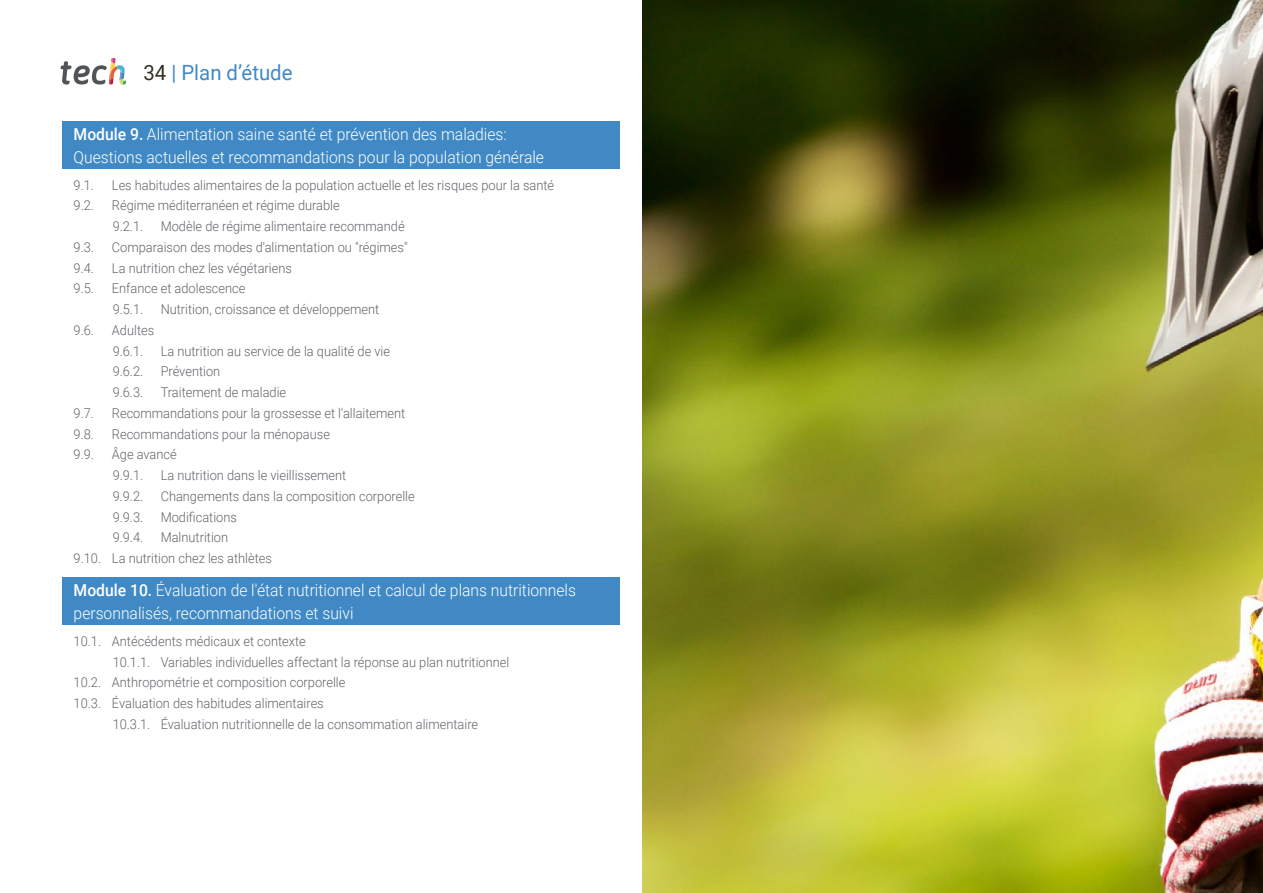
<style>
.page{position:relative;width:1263px;height:893px;background:#fff}
.page>*{position:absolute;margin:0;border:0;box-sizing:border-box;transform-origin:0 0}
.t1{font:21px "Roboto";color:#4089c5}
.t2{font:300 16.5px/22.5px "Roboto";color:#fff;scale:.95 1}
.t3{font:300 13.5px/20.7px "Roboto";color:#61646a;scale:.95 1}
.s1{color:#312e20}
.s2{font-weight:500}
</style>
<div class="page">
<div style="left:63px;top:121px;width:557px;height:48px;background:#4089c5"></div>
<div style="left:63px;top:577px;width:557px;height:48px;background:#4089c5"></div>
<svg style="left:61px;top:58px;width:65px;height:27px"></svg>
<img style="left:642px;top:0;width:621px;height:893px">
<h1 class="t1" style="left:144px;top:57px;width:151px"><span class="s1">34</span> | Plan d’étude</h1>
<p class="t2" style="left:74px;top:122px;width:497px"><span class="s2">Module 9.</span> Alimentation saine santé et prévention des maladies:<br>Questions actuelles et recommandations pour la population générale</p>
<p class="t3" style="left:74px;top:174px;width:23px">9.1.</p>
<p class="t3" style="left:112px;top:174px;width:467px">Les habitudes alimentaires de la population actuelle et les risques pour la santé</p>
<p class="t3" style="left:74px;top:195px;width:23px">9.2.</p>
<p class="t3" style="left:112px;top:195px;width:241px">Régime méditerranéen et régime durable<br>9.2.1.</p>
<p class="t3" style="left:161px;top:215px;width:258px">Modèle de régime alimentaire recommandé</p>
<p class="t3" style="left:74px;top:236px;width:23px">9.3.</p>
<p class="t3" style="left:112px;top:236px;width:313px">Comparaison des modes d'alimentation ou "régimes"</p>
<p class="t3" style="left:74px;top:257px;width:23px">9.4.</p>
<p class="t3" style="left:112px;top:257px;width:191px">La nutrition chez les végétariens</p>
<p class="t3" style="left:74px;top:278px;width:23px">9.5.</p>
<p class="t3" style="left:112px;top:278px;width:142px">Enfance et adolescence<br>9.5.1.</p>
<p class="t3" style="left:161px;top:298px;width:232px">Nutrition, croissance et développement</p>
<p class="t3" style="left:74px;top:319px;width:23px">9.6.</p>
<p class="t3" style="left:112px;top:319px;width:46px">Adultes<br>9.6.1.</p>
<p class="t3" style="left:161px;top:340px;width:243px">La nutrition au service de la qualité de vie</p>
<p class="t3" style="left:113px;top:361px;width:34px">9.6.2.</p>
<p class="t3" style="left:161px;top:361px;width:64px">Prévention</p>
<p class="t3" style="left:113px;top:381px;width:34px">9.6.3.</p>
<p class="t3" style="left:161px;top:381px;width:134px">Traitement de maladie</p>
<p class="t3" style="left:74px;top:402px;width:23px">9.7.</p>
<p class="t3" style="left:112px;top:402px;width:310px">Recommandations pour la grossesse et l'allaitement</p>
<p class="t3" style="left:74px;top:423px;width:23px">9.8.</p>
<p class="t3" style="left:112px;top:423px;width:231px">Recommandations pour la ménopause</p>
<p class="t3" style="left:74px;top:444px;width:23px">9.9.</p>
<p class="t3" style="left:112px;top:444px;width:70px">Âge avancé<br>9.9.1.</p>
<p class="t3" style="left:161px;top:464px;width:197px">La nutrition dans le vieillissement</p>
<p class="t3" style="left:113px;top:485px;width:34px">9.9.2.</p>
<p class="t3" style="left:161px;top:485px;width:269px">Changements dans la composition corporelle</p>
<p class="t3" style="left:113px;top:506px;width:34px">9.9.3.</p>
<p class="t3" style="left:161px;top:506px;width:82px">Modifications</p>
<p class="t3" style="left:113px;top:527px;width:34px">9.9.4.</p>
<p class="t3" style="left:74px;top:527px;width:210px;text-indent:87px">Malnutrition<br>9.10. La nutrition chez les athlètes</p>
<p class="t2" style="left:74px;top:579px;width:530px"><span class="s2">Module 10.</span> Évaluation de l'état nutritionnel et calcul de plans nutritionnels personnalisés, recommandations et suivi</p>
<p class="t3" style="left:74px;top:630px;width:246px">10.1. Antécédents médicaux et contexte</p>
<p class="t3" style="left:113px;top:651px;width:419px">10.1.1. Variables individuelles affectant la réponse au plan nutritionnel</p>
<p class="t3" style="left:74px;top:672px;width:288px">10.2. Anthropométrie et composition corporelle</p>
<p class="t3" style="left:74px;top:693px;width:265px">10.3. Évaluation des habitudes alimentaires</p>
<p class="t3" style="left:113px;top:713px;width:386px">10.3.1. Évaluation nutritionnelle de la consommation alimentaire</p>
</div>
